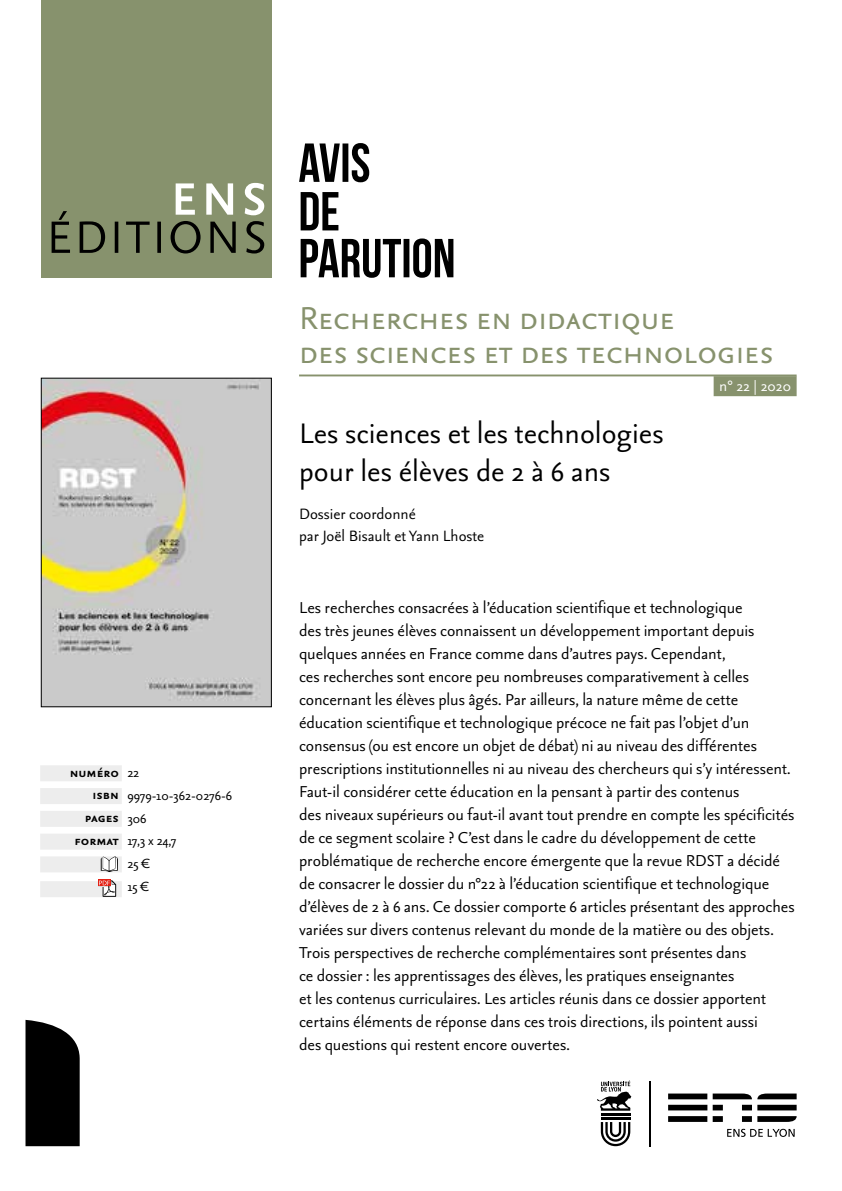
<style>
.page{position:relative;width:842px;height:1191px;background:#fff}
.page>*{position:absolute;margin:0;border:0;box-sizing:border-box;transform-origin:0 0}
.t1{font:38px/34px "Seria Sans Pro";color:#87926d}
.t2{font:34px/38px "Seria Sans Pro";color:#000}
.t3{font:19px/23px "Seria Sans Pro";letter-spacing:-.005em;color:#000}
.t4{font:18px/21.6px "Seria Sans Pro";color:#000}
.t5{font:18px "Seria Sans Pro";color:#fff}
.t6{font:16px/22.8px "Seria Sans Pro";color:#000}
.t7{font:700 15.4px "Seria Sans Pro";color:#000}
.s1{font-weight:400;font-size:16px}
.s2{font-weight:700;font-size:15.4px}
.s3{font-style:italic}
</style>
<div class="page">
<svg style="left:26px;top:1020px;width:54px;height:126px;background:#121212"></svg>
<svg style="left:601px;top:1122px;width:29px;height:24px"></svg>
<hr style="left:601px;top:1117px;width:29px;height:2px;background:#000">
<hr style="left:601px;top:1113px;width:29px;height:2px;background:#000">
<svg style="left:597px;top:1080px;width:34px;height:30px"></svg>
<hr style="left:650px;top:1081px;width:1px;height:65px;background:#000">
<svg style="left:668px;top:1093px;width:39px;height:28px"></svg>
<svg style="left:713px;top:1093px;width:84px;height:29px"></svg>
<svg style="left:727px;top:1128px;width:68px;height:8px"></svg>
<hr style="left:299px;top:374px;width:498px;height:2px;background:#87926d">
<div style="left:714px;top:376px;width:83px;height:20px;background:#87926d"></div>
<div style="left:41px;top:0;width:230px;height:278px;background:#87926d"></div>
<svg style="left:52px;top:183px;width:212px;height:70px"></svg>
<svg style="left:301px;top:238px;width:152px;height:40px"></svg>
<svg style="left:301px;top:192px;width:37px;height:38px"></svg>
<svg style="left:299px;top:143px;width:70px;height:39px"></svg>
<img style="left:43px;top:380px;width:227px;height:325px">
<div style="left:41px;top:378px;width:231px;height:329px;border:1px solid #000"></div>
<div style="left:40px;top:765px;width:82px;height:16px;background:#ededed"></div>
<div style="left:40px;top:788px;width:82px;height:16px;background:#ededed"></div>
<div style="left:40px;top:811px;width:82px;height:16px;background:#ededed"></div>
<div style="left:40px;top:833px;width:82px;height:16px;background:#ededed"></div>
<div style="left:40px;top:856px;width:82px;height:16px;background:#ededed"></div>
<div style="left:40px;top:881px;width:82px;height:16px;background:#ededed"></div>
<div style="left:98px;top:879px;width:13px;height:7px;background:#e42013"></div>
<svg style="left:99px;top:880px;width:17px;height:16px"></svg>
<svg style="left:101px;top:856px;width:17px;height:16px"></svg>
<p class="t7" style="left:70px;top:762px;width:71px">numéro <span class="s1">22</span></p>
<p class="t6" style="left:93px;top:783px;width:141px"><span class="s2">isbn</span> 9979-10-362-0276-6</p>
<p class="t7" style="left:85px;top:807px;width:63px">pages <span class="s1">306</span></p>
<p class="t6" style="left:127px;top:828px;width:51px;text-indent:-53px"><span class="s2">format</span> 17,3 x 24,7<br>25 €<br>15 €</p>
<h1 class="t1" style="left:299px;top:299px;width:476px">Recherches en didactique<br>des sciences et des technologies</h1>
<p class="t5" style="left:719px;top:374px;width:73px">n° 22 | 2020</p>
<h2 class="t2" style="left:299px;top:412px;width:366px">Les sciences et les technologies pour les élèves de 2 à 6 ans</h2>
<p class="t4" style="left:299px;top:502px;width:187px">Dossier coordonné<br>par Joël Bisault et Yann Lhoste</p>
<p class="t3" style="left:299px;top:595px;width:497px">Les recherches consacrées à l’éducation scientifique et technologique<br>des très jeunes élèves connaissent un développement important depuis quelques années en France comme dans d’autres pays. Cependant,<br>ces recherches sont encore peu nombreuses comparativement à celles concernant les élèves plus âgés. Par ailleurs, la nature même de cette éducation scientifique et technologique précoce ne fait pas l’objet d’un consensus (ou est encore un objet de débat) ni au niveau des différentes prescriptions institutionnelles ni au niveau des chercheurs qui s’y intéressent.<br>Faut-il considérer cette éducation en la pensant à partir des contenus<br>des niveaux supérieurs ou faut-il avant tout prendre en compte les spécificités de ce segment scolaire ? C’est dans le cadre du développement de cette problématique de recherche encore émergente que la revue <span class="s3">RDST</span> a décidé de consacrer le dossier du n°22 à l’éducation scientifique et technologique d’élèves de 2 à 6 ans. Ce dossier comporte 6 articles présentant des approches variées sur divers contenus relevant du monde de la matière ou des objets.<br>Trois perspectives de recherche complémentaires sont présentes dans<br>ce dossier : les apprentissages des élèves, les pratiques enseignantes<br>et les contenus curriculaires. Les articles réunis dans ce dossier apportent certains éléments de réponse dans ces trois directions, ils pointent aussi<br>des questions qui restent encore ouvertes.</p>
</div>
